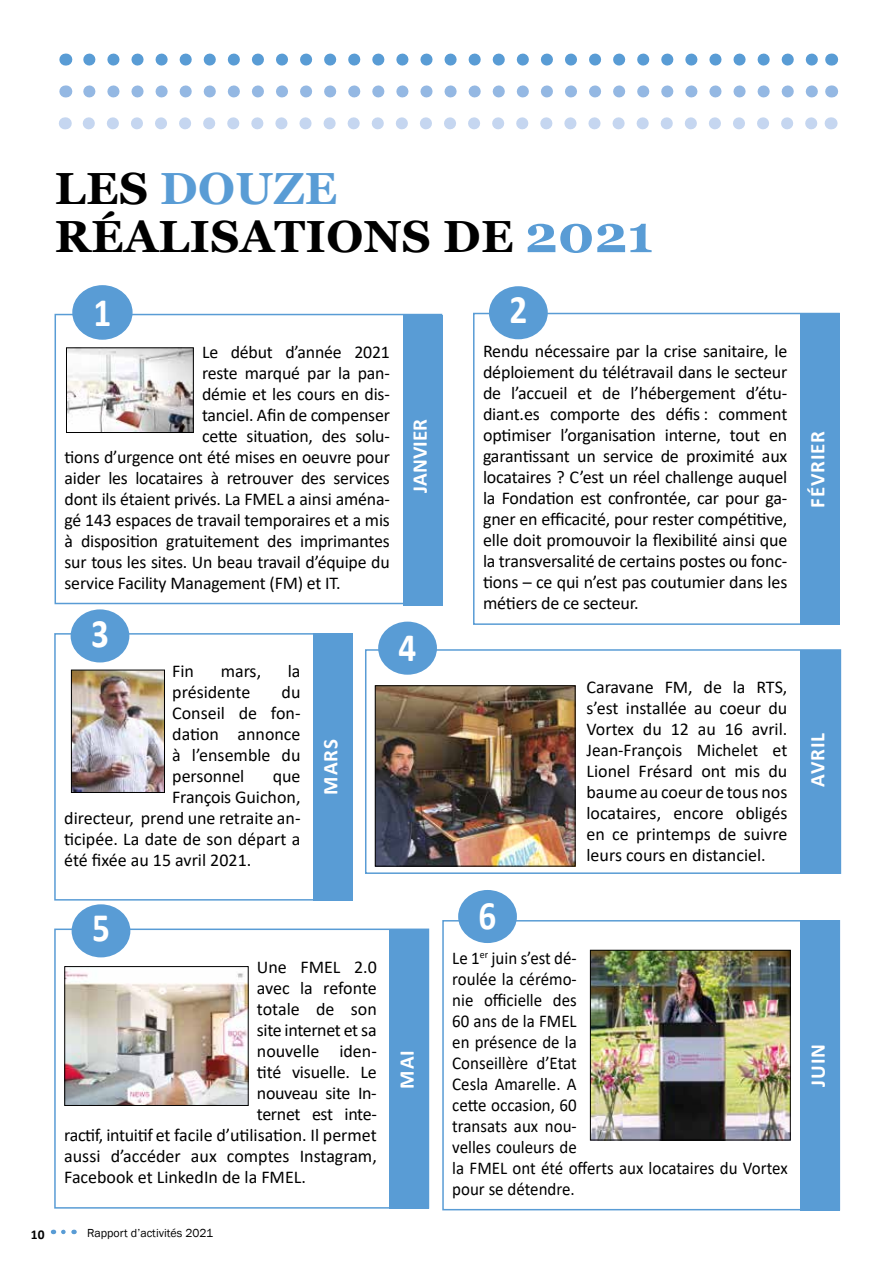
<style>
.page{position:relative;width:893px;height:1263px;background:#fff}
.page>*{position:absolute;margin:0;border:0;box-sizing:border-box;transform-origin:0 0}
.t1{font:700 45px/48px "Georgia";letter-spacing:.01em;color:#000}
.t2{font:700 40.5px "Calibri";color:#fff;scale:.87 1}
.t3{font:700 21px "Calibri";letter-spacing:.04em;color:#fff}
.t4{font:700 21px "Calibri";color:#fff}
.t5{font:18px/21px "Calibri";letter-spacing:-.01em;color:#000;text-align:justify}
.t6{font:18px/21px "Calibri";letter-spacing:-.01em;color:#000;scale:.94 1}
.t7{font:700 13.5px "Calibri";color:#000}
.t8{font:12px "Franklin Gothic";color:#000}
.s1{color:#599cd5}
.s2{font-size:52.5px;color:#599cd5}
</style>
<div class="page">
<div style="left:55px;top:314px;width:387px;height:290px;border:2px solid #599cd5"></div>
<div style="left:403px;top:315px;width:39px;height:291px;background:#599cd5"></div>
<div style="left:73px;top:286px;width:59px;height:53px;background:#599cd5;border-radius:50%"></div>
<div style="left:72px;top:285px;width:61px;height:55px;border:2px solid #599cd5;border-radius:50%"></div>
<div style="left:473px;top:313px;width:367px;height:312px;border:2px solid #599cd5"></div>
<div style="left:800px;top:313px;width:40px;height:312px;background:#599cd5"></div>
<div style="left:489px;top:286px;width:59px;height:53px;background:#599cd5;border-radius:50%"></div>
<div style="left:54px;top:633px;width:299px;height:267px;border:2px solid #599cd5"></div>
<div style="left:313px;top:633px;width:40px;height:267px;background:#599cd5"></div>
<div style="left:71px;top:609px;width:58px;height:53px;background:#599cd5;border-radius:50%"></div>
<div style="left:365px;top:649px;width:476px;height:225px;border:2px solid #599cd5"></div>
<div style="left:800px;top:650px;width:40px;height:224px;background:#599cd5"></div>
<div style="left:378px;top:622px;width:59px;height:53px;background:#599cd5;border-radius:50%"></div>
<img style="left:377px;top:687px;width:196px;height:177px">
<div style="left:375px;top:685px;width:200px;height:181px;border:1px solid #000"></div>
<div style="left:54px;top:928px;width:375px;height:280px;border:2px solid #599cd5"></div>
<div style="left:390px;top:930px;width:39px;height:278px;background:#599cd5"></div>
<div style="left:72px;top:904px;width:58px;height:53px;background:#599cd5;border-radius:50%"></div>
<div style="left:442px;top:920px;width:398px;height:290px;border:2px solid #599cd5"></div>
<div style="left:800px;top:920px;width:40px;height:290px;background:#599cd5"></div>
<div style="left:458px;top:890px;width:59px;height:53px;background:#599cd5;border-radius:50%"></div>
<img style="left:592px;top:952px;width:196px;height:186px">
<div style="left:590px;top:950px;width:200px;height:190px;border:1px solid #000"></div>
<img style="left:73px;top:672px;width:90px;height:119px">
<div style="left:71px;top:670px;width:94px;height:123px;border:1px solid #000"></div>
<img style="left:67px;top:969px;width:179px;height:135px">
<div style="left:65px;top:966px;width:183px;height:140px;border:1px solid #000"></div>
<img style="left:68px;top:350px;width:124px;height:81px">
<div style="left:66px;top:348px;width:128px;height:85px;border:1px solid #000"></div>
<svg style="left:89px;top:54px;width:729px;height:12px"></svg>
<svg style="left:65px;top:54px;width:1px;height:12px"></svg>
<svg style="left:831px;top:54px;width:1px;height:12px"></svg>
<svg style="left:89px;top:85px;width:729px;height:12px"></svg>
<svg style="left:65px;top:85px;width:1px;height:12px"></svg>
<svg style="left:831px;top:85px;width:1px;height:12px"></svg>
<svg style="left:89px;top:117px;width:729px;height:12px"></svg>
<svg style="left:65px;top:117px;width:1px;height:12px"></svg>
<svg style="left:831px;top:117px;width:1px;height:12px"></svg>
<h1 class="t1" style="left:55px;top:165px;width:600px">LES <span class="s1">DOUZE<br></span>RÉALISATIONS DE <span class="s2">2021</span></h1>
<h2 class="t2" style="left:93px;top:283px;width:22px">1</h2>
<p class="t5" style="left:202px;top:341px;width:189px">Le début d’année 2021</p>
<p class="t5" style="left:202px;top:362px;width:189px">reste marqué par la pan-</p>
<p class="t5" style="left:202px;top:383px;width:189px">démie et les cours en dis-</p>
<p class="t5" style="left:202px;top:404px;width:189px">tanciel. Afin de compenser</p>
<p class="t5" style="left:202px;top:425px;width:189px">cette situation, des solu-</p>
<p class="t5" style="left:65px;top:446px;width:327px">tions d’urgence ont été mises en oeuvre pour</p>
<p class="t5" style="left:65px;top:467px;width:327px">aider les locataires à retrouver des services</p>
<p class="t5" style="left:65px;top:488px;width:327px">dont ils étaient privés. La FMEL a ainsi aména-</p>
<p class="t5" style="left:65px;top:509px;width:327px">gé 143 espaces de travail temporaires et a mis</p>
<p class="t5" style="left:65px;top:530px;width:327px">à disposition gratuitement des imprimantes</p>
<p class="t5" style="left:65px;top:551px;width:327px">sur tous les sites. Un beau travail d’équipe du</p>
<p class="t5" style="left:65px;top:572px;width:278px">service Facility Management (FM) et IT.</p>
<p class="t4" style="left:405px;top:492px;width:75px;rotate:-90deg">JANVIER</p>
<h2 class="t2" style="left:91px;top:604px;width:22px">3</h2>
<p class="t5" style="left:172px;top:660px;width:23px">Fin</p>
<p class="t5" style="left:221px;top:660px;width:42px">mars,</p>
<p class="t5" style="left:288px;top:660px;width:14px">la</p>
<p class="t5" style="left:172px;top:681px;width:80px">présidente</p>
<p class="t5" style="left:172px;top:681px;width:130px;text-indent:109px">du Conseil de fon&shy;dation annonce à l’ensemble du personnel</p>
<p class="t5" style="left:273px;top:765px;width:29px">que</p>
<p class="t5" style="left:172px;top:786px;width:130px">François Guichon,</p>
<p class="t5" style="left:64px;top:807px;width:238px">directeur, prend une retraite an-</p>
<p class="t5" style="left:64px;top:828px;width:238px">ticipée. La date de son départ a</p>
<p class="t5" style="left:64px;top:849px;width:189px">été fixée au 15 avril 2021.</p>
<p class="t3" style="left:316px;top:794px;width:57px;rotate:-90deg">MARS</p>
<h2 class="t2" style="left:399px;top:619px;width:22px">4</h2>
<h2 class="t2" style="left:92px;top:899px;width:22px">5</h2>
<p class="t5" style="left:257px;top:956px;width:121px">Une FMEL 2.0</p>
<p class="t5" style="left:257px;top:977px;width:121px">avec la refonte</p>
<p class="t5" style="left:257px;top:998px;width:121px">totale de son</p>
<p class="t5" style="left:257px;top:1019px;width:121px">site internet et sa</p>
<p class="t5" style="left:257px;top:1040px;width:121px">nouvelle iden-</p>
<p class="t5" style="left:257px;top:1061px;width:121px">tité visuelle. Le</p>
<p class="t5" style="left:257px;top:1082px;width:121px">nouveau site In-</p>
<p class="t5" style="left:257px;top:1103px;width:121px">ternet est inte-</p>
<p class="t5" style="left:64px;top:1124px;width:314px">ractif, intuitif et facile d’utilisation. Il permet</p>
<p class="t5" style="left:64px;top:1145px;width:314px">aussi d’accéder aux comptes Instagram,</p>
<p class="t5" style="left:64px;top:1166px;width:243px">Facebook et LinkedIn de la FMEL.</p>
<p class="t7" style="left:31px;top:1225px;width:15px">10</p>
<p class="t8" style="left:87px;top:1226px;width:128px">Rapport d’activités 2021</p>
<p class="t3" style="left:392px;top:1088px;width:40px;rotate:-90deg">MAI</p>
<h2 class="t2" style="left:509px;top:281px;width:22px">2</h2>
<p class="t5" style="left:483px;top:340px;width:306px">Rendu nécessaire par la crise sanitaire, le déploiement du télétravail dans le secteur de l’accueil et de l’hébergement d’étu&shy;diant.es comporte des défis : comment optimiser l’organisation interne, tout en garantissant un service de proximité aux locataires ? C’est un réel challenge auquel la Fondation est confrontée, car pour ga&shy;gner en efficacité, pour rester compétitive, elle doit promouvoir la flexibilité ainsi que la transversalité de certains postes ou fonc&shy;tions – ce qui n’est pas coutumier dans les métiers de ce secteur.</p>
<h2 class="t2" style="left:479px;top:887px;width:22px">6</h2>
<p class="t5" style="left:586px;top:676px;width:202px">Caravane FM, de la RTS, s’est installée au coeur du Vortex du 12 au 16 avril.<br>Jean-François Michelet et Lionel Frésard ont mis du baume au coeur de tous nos locataires, encore obligés en ce printemps de suivre leurs cours en distanciel.</p>
<p class="t6" style="left:452px;top:947px;width:358px">Le 1<sup>er</sup> juin s’est dé-<br>roulée la cérémo-<br>nie officielle des<br>60 ans de la FMEL<br>en présence de la<br>Conseillère d’Etat<br>Cesla Amarelle. A<br>cette occasion, 60<br>transats aux nou-<br>velles couleurs de<br>la FMEL ont été offerts aux locataires du Vortex pour se détendre.</p>
<p class="t3" style="left:803px;top:507px;width:78px;rotate:-90deg">FÉVRIER</p>
<p class="t3" style="left:803px;top:786px;width:55px;rotate:-90deg">AVRIL</p>
<p class="t3" style="left:803px;top:1086px;width:44px;rotate:-90deg">JUIN</p>
</div>
